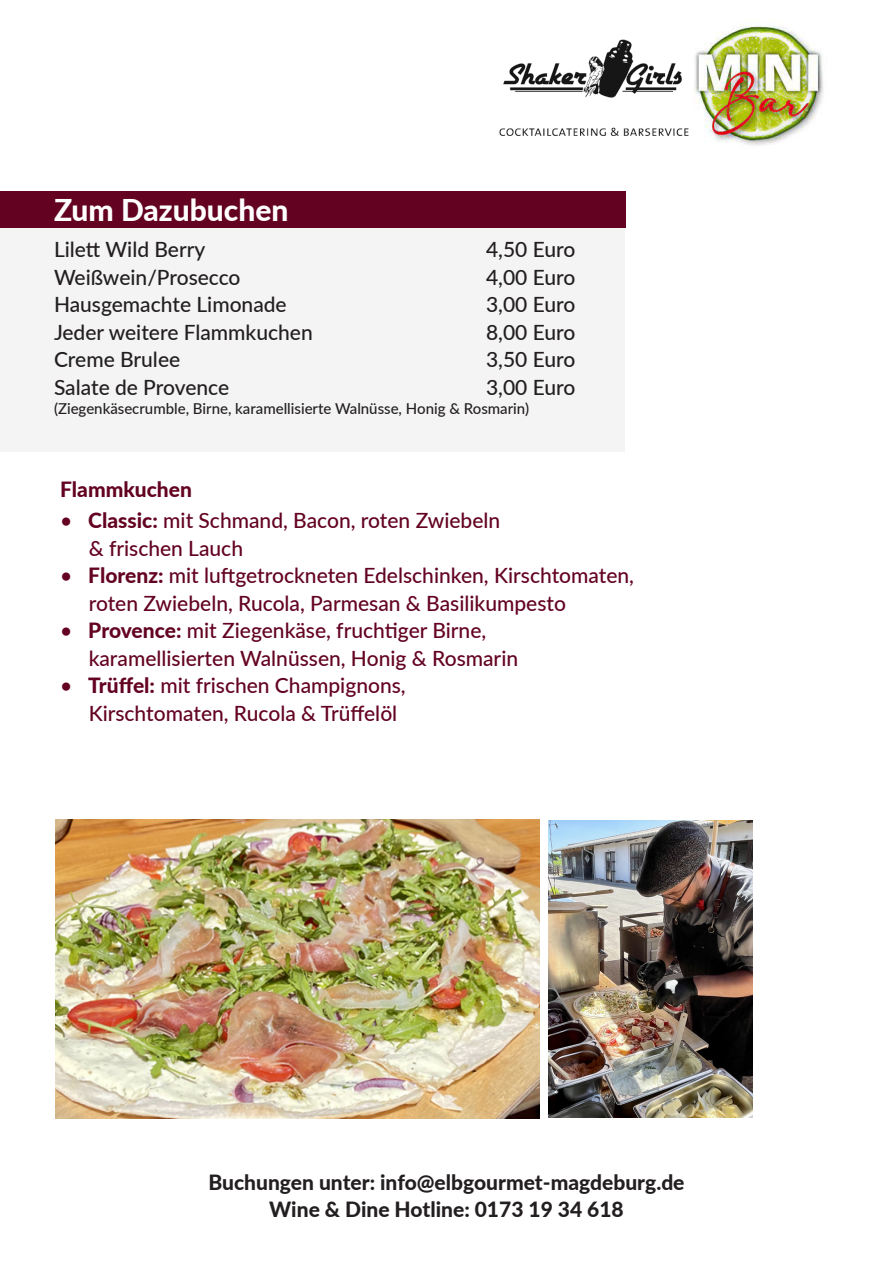
<style>
.page{position:relative;width:893px;height:1263px;background:#fff}
.page>*{position:absolute;margin:0;border:0;box-sizing:border-box;transform-origin:0 0}
.t1{font:800 30px "Lato";color:#fff}
.t2{font:500 21px/27.5px "Lato";color:#630321}
.t3{font:500 21px "Lato";color:#231f20}
.t4{font:800 21px/27.5px "Lato";color:#231f20;text-align:center}
.t5{font:800 21px "Lato";color:#630321}
.t6{font:500 15px "Lato";color:#231f20}
.s1{font-weight:800}
</style>
<div class="page">
<div style="left:0;top:228px;width:625px;height:224px;background:#f4f4f4"></div>
<div style="left:0;top:191px;width:625px;height:36px;background:#630321"></div>
<img style="left:694px;top:20px;width:130px;height:125px">
<img style="left:499px;top:39px;width:190px;height:97px">
<img style="left:55px;top:819px;width:484px;height:299px">
<img style="left:549px;top:820px;width:203px;height:298px">
<h1 class="t1" style="left:54px;top:188px;width:236px">Zum Dazubuchen</h1>
<p class="t3" style="left:54px;top:234px;width:153px">Lilett Wild Berry</p>
<p class="t3" style="left:486px;top:234px;width:91px">4,50 Euro</p>
<p class="t3" style="left:54px;top:262px;width:188px">Weißwein/Prosecco</p>
<p class="t3" style="left:486px;top:262px;width:91px">4,00 Euro</p>
<p class="t3" style="left:54px;top:289px;width:234px">Hausgemachte Limonade</p>
<p class="t3" style="left:486px;top:289px;width:91px">3,00 Euro</p>
<p class="t3" style="left:54px;top:317px;width:260px">Jeder weitere Flammkuchen</p>
<p class="t3" style="left:486px;top:317px;width:91px">8,00 Euro</p>
<p class="t3" style="left:54px;top:344px;width:128px">Creme Brulee</p>
<p class="t3" style="left:486px;top:344px;width:91px">3,50 Euro</p>
<p class="t3" style="left:54px;top:372px;width:177px">Salate de Provence</p>
<p class="t3" style="left:486px;top:372px;width:91px">3,00 Euro</p>
<p class="t6" style="left:54px;top:398px;width:477px">(Ziegenkäsecrumble, Birne, karamellisierte Walnüsse, Honig &amp; Rosmarin)</p>
<p class="t5" style="left:60px;top:473px;width:133px">Flammkuchen</p>
<p class="t2" style="left:89px;top:506px;width:413px;text-indent:-28px">• <span class="s1">Classic:</span> mit Schmand, Bacon, roten Zwiebeln &amp; frischen Lauch</p>
<p class="t2" style="left:89px;top:561px;width:547px;text-indent:-28px">• <span class="s1">Florenz:</span> mit luftgetrockneten Edelschinken, Kirschtomaten, roten Zwiebeln, Rucola, Parmesan &amp; Basilikumpesto</p>
<p class="t2" style="left:89px;top:616px;width:431px;text-indent:-28px">• <span class="s1">Provence:</span> mit Ziegenkäse, fruchtiger Birne, karamellisierten Walnüssen, Honig &amp; Rosmarin</p>
<p class="t2" style="left:89px;top:671px;width:319px;text-indent:-28px">• <span class="s1">Trüffel:</span> mit frischen Champignons,<br>Kirschtomaten, Rucola &amp; Trüffelöl</p>
<p class="t4" style="left:208px;top:1167px;width:478px">Buchungen unter: info@elbgourmet-magdeburg.de<br>Wine &amp; Dine Hotline: 0173 19 34 618</p>
</div>
